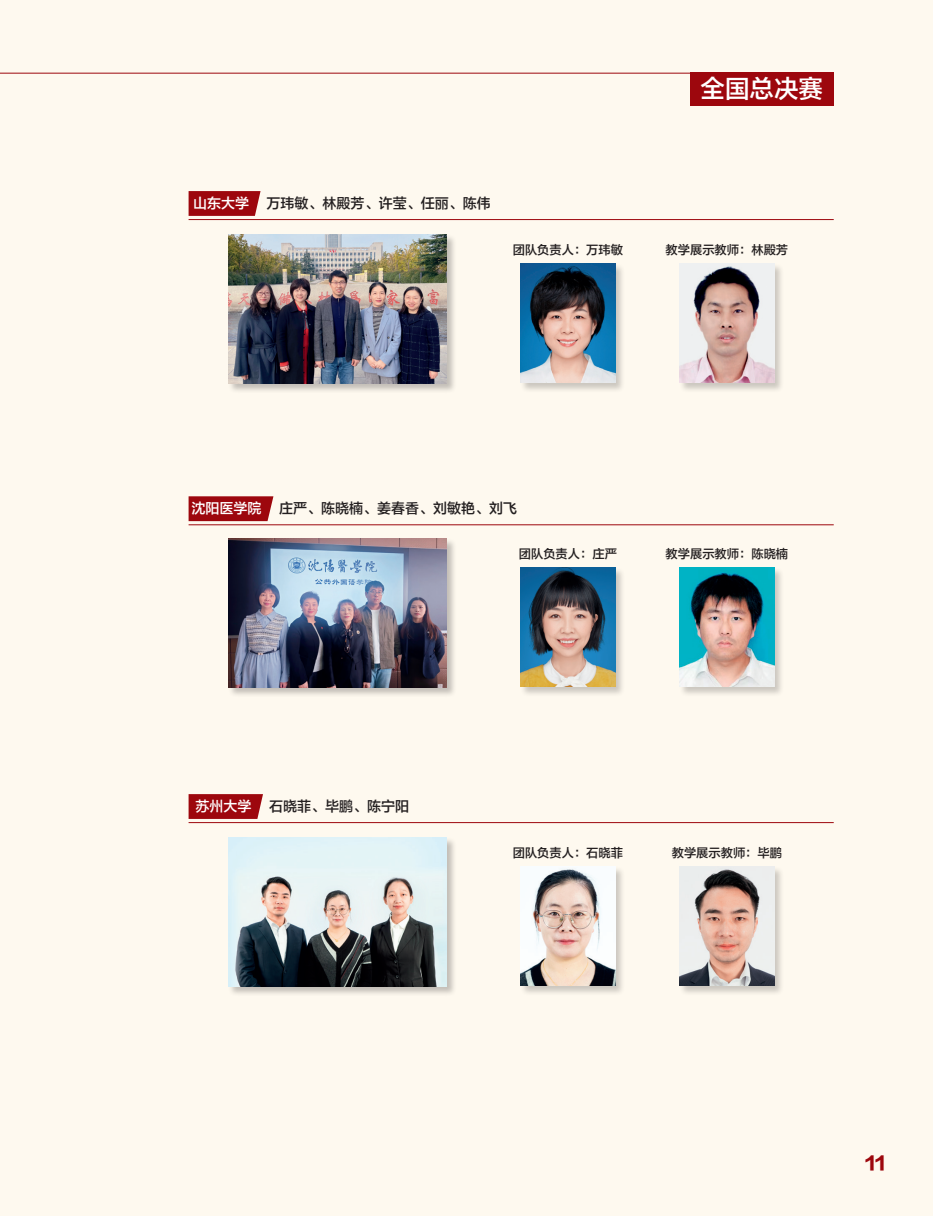
<style>
.page{position:relative;width:933px;height:1216px;background:#fff}
.page>*{position:absolute;margin:0;border:0;box-sizing:border-box;transform-origin:0 0}
.t1{font:24.5px "FZLTZHK GBK1 0";color:#fff}
.t2{font:17.5px "FZLTTHK GBK1 0";color:#9d070d}
.t3{font:14px "FZLTZHK GBK1 0";color:#231f20}
.t4{font:14px "FZLTZHK GBK1 0";color:#fff}
.t5{font:12.25px "FZLTZHK GBK1 0";color:#231f20}
</style>
<div class="page">
<div style="left:0;top:0;width:933px;height:1215px;background:#fef9ef"></div>
<div style="left:690px;top:73px;width:143px;height:33px;background:#9d070d"></div>
<hr style="left:0;top:73px;width:833px;height:1px;background:#9d070d">
<svg style="left:189px;top:496px;width:84px;height:25px;background:#a11116"></svg>
<svg style="left:189px;top:794px;width:74px;height:25px;background:#a11117"></svg>
<svg style="left:189px;top:191px;width:71px;height:25px;background:#a01015"></svg>
<hr style="left:189px;top:524px;width:644px;height:1px;background:#9d070d">
<hr style="left:189px;top:219px;width:644px;height:1px;background:#9d070d">
<hr style="left:189px;top:822px;width:644px;height:1px;background:#9d070d">
<div style="left:520px;top:262px;width:105px;height:130px;background:#231f20;opacity:.23"></div>
<img style="left:521px;top:263px;width:94px;height:119px">
<div style="left:228px;top:234px;width:229px;height:160px;background:#231f20;opacity:.27"></div>
<img style="left:228px;top:235px;width:218px;height:148px">
<div style="left:679px;top:262px;width:105px;height:130px;background:#231f20;opacity:.23"></div>
<img style="left:679px;top:263px;width:95px;height:119px">
<div style="left:520px;top:567px;width:105px;height:129px;background:#231f20;opacity:.23"></div>
<img style="left:521px;top:567px;width:94px;height:119px">
<div style="left:228px;top:538px;width:229px;height:160px;background:#231f20;opacity:.27"></div>
<img style="left:228px;top:539px;width:218px;height:148px">
<div style="left:679px;top:567px;width:105px;height:129px;background:#231f20;opacity:.23"></div>
<img style="left:679px;top:567px;width:95px;height:119px">
<div style="left:520px;top:865px;width:105px;height:130px;background:#231f20;opacity:.23"></div>
<img style="left:521px;top:866px;width:94px;height:119px">
<div style="left:228px;top:837px;width:229px;height:159px;background:#231f20;opacity:.27"></div>
<img style="left:228px;top:837px;width:218px;height:149px">
<div style="left:679px;top:865px;width:105px;height:130px;background:#231f20;opacity:.23"></div>
<img style="left:679px;top:866px;width:95px;height:119px">
<h1 class="t1" style="left:700px;top:75px;width:124px">全国总决赛</h1>
<p class="t4" style="left:193px;top:196px;width:57px">山东大学</p>
<p class="t3" style="left:267px;top:196px;width:225px">万玮敏、林殿芳、许莹、任丽、陈伟</p>
<p class="t5" style="left:513px;top:243px;width:112px">团队负责人：万玮敏</p>
<p class="t5" style="left:665px;top:243px;width:124px">教学展示教师：林殿芳</p>
<p class="t4" style="left:192px;top:501px;width:71px">沈阳医学院</p>
<p class="t3" style="left:279px;top:501px;width:239px">庄严、陈晓楠、姜春香、刘敏艳、刘飞</p>
<p class="t4" style="left:195px;top:798px;width:57px">苏州大学</p>
<p class="t3" style="left:269px;top:798px;width:141px">石晓菲、毕鹏、陈宁阳</p>
<p class="t5" style="left:519px;top:547px;width:99px">团队负责人：庄严</p>
<p class="t5" style="left:665px;top:547px;width:124px">教学展示教师：陈晓楠</p>
<p class="t5" style="left:513px;top:845px;width:112px">团队负责人：石晓菲</p>
<p class="t5" style="left:671px;top:845px;width:112px">教学展示教师：毕鹏</p>
<h2 class="t2" style="left:865px;top:1152px;width:22px">11</h2>
</div>
